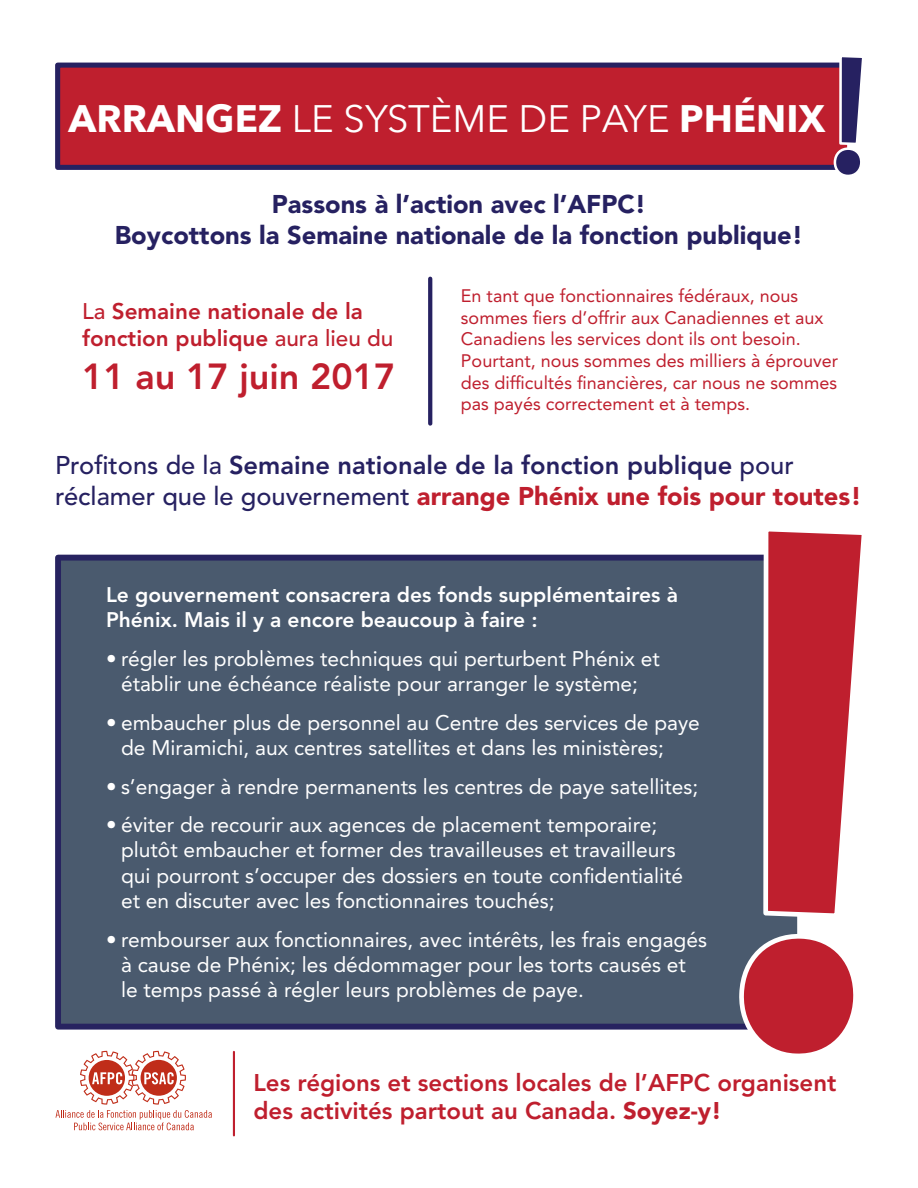
<style>
.page{position:relative;width:918px;height:1188px;background:#fff}
.page>*{position:absolute;margin:0;border:0;box-sizing:border-box;transform-origin:0 0}
.t1{font:38.25px "Avenir Next";color:#fff}
.t2{font:800 36px "Avenir LT Std";color:#bf1f2e}
.t3{font:500 25.5px/30.6px "Avenir LT Std";color:#262161}
.t4{font:900 25.5px/30.6px "Avenir LT Std";color:#262161;text-align:center}
.t5{font:800 24px/28.8px "Avenir LT Std";color:#bf1f2e}
.t6{font:800 22.5px/27px "Avenir LT Std";color:#bf1f2e}
.t7{font:21px/25.2px "Avenir LT Std";color:#fff}
.t8{font:800 21px/25.2px "Avenir LT Std";color:#fff}
.t9{font:18px/21.6px "Avenir LT Std";color:#bf1f2e}
.s1{font-weight:700}
.s2{font-weight:500}
.s3{font-weight:800}
.s4{font-weight:900;color:#bf1f2e}
.s5{font-weight:900}
</style>
<div class="page">
<div style="left:55px;top:555px;width:745px;height:475px;background:#4a5a6e;border:6px solid #272360"></div>
<svg style="left:738px;top:531px;width:124px;height:523px"></svg>
<div style="left:55px;top:63px;width:795px;height:107px;background:#bf1f2e;border:5px solid #262161"></div>
<svg style="left:832px;top:57px;width:30px;height:118px"></svg>
<svg style="left:428px;top:279px;width:4px;height:145px"></svg>
<hr style="left:233px;top:1052px;width:2px;height:83px;background:#bf1f2e">
<svg style="left:55px;top:1051px;width:157px;height:79px"></svg>
<h1 class="t1" style="left:69px;top:86px;width:758px"><span class="s1">ARRANGEZ</span> LE SYSTÈME DE PAYE <span class="s1">PHÉNIX</span></h1>
<p class="t4" style="left:115px;top:189px;width:690px">Passons à l’action avec l’AFPC!<br>Boycottons la Semaine nationale de la fonction publique!</p>
<p class="t6" style="left:82px;top:297px;width:313px"><span class="s2">La</span> Semaine nationale de la fonction publique <span class="s2">aura lieu du</span></p>
<p class="t2" style="left:82px;top:355px;width:315px">11 au 17 juin 2017</p>
<p class="t9" style="left:461px;top:285px;width:379px">En tant que fonctionnaires fédéraux, nous sommes fiers d’offrir aux Canadiennes et aux Canadiens les services dont ils ont besoin.<br>Pourtant, nous sommes des milliers à éprouver des difficultés financières, car nous ne sommes pas payés correctement et à temps.</p>
<p class="t3" style="left:55px;top:450px;width:808px">Profitons de la <span class="s3">Semaine nationale de la fonction publique</span> pour réclamer que le gouvernement <span class="s4">arrange Phénix une fois pour toutes!</span></p>
<p class="t8" style="left:106px;top:582px;width:573px">Le gouvernement consacrera des fonds supplémentaires à<br>Phénix. Mais il y a encore beaucoup à faire :</p>
<p class="t7" style="left:106px;top:646px;width:555px;text-align:center">• régler les problèmes techniques qui perturbent Phénix et établir une échéance réaliste pour arranger le système;</p>
<p class="t7" style="left:121px;top:710px;width:580px;text-indent:-15px">• embaucher plus de personnel au Centre des services de paye de Miramichi, aux centres satellites et dans les ministères;</p>
<p class="t7" style="left:106px;top:774px;width:594px">• s’engager à rendre permanents les centres de paye satellites;</p>
<p class="t7" style="left:121px;top:813px;width:564px;text-indent:-15px">• éviter de recourir aux agences de placement temporaire; plutôt embaucher et former des travailleuses et travailleurs qui pourront s’occuper des dossiers en toute confidentialité et en discuter avec les fonctionnaires touchés;</p>
<p class="t7" style="left:121px;top:927px;width:588px;text-indent:-15px">• rembourser aux fonctionnaires, avec intérêts, les frais engagés à cause de Phénix; les dédommager pour les torts causés et le temps passé à régler leurs problèmes de paye.</p>
<p class="t5" style="left:253px;top:1068px;width:585px">Les régions et sections locales de l’AFPC organisent des activités partout au Canada. <span class="s5">Soyez-y!</span></p>
</div>
